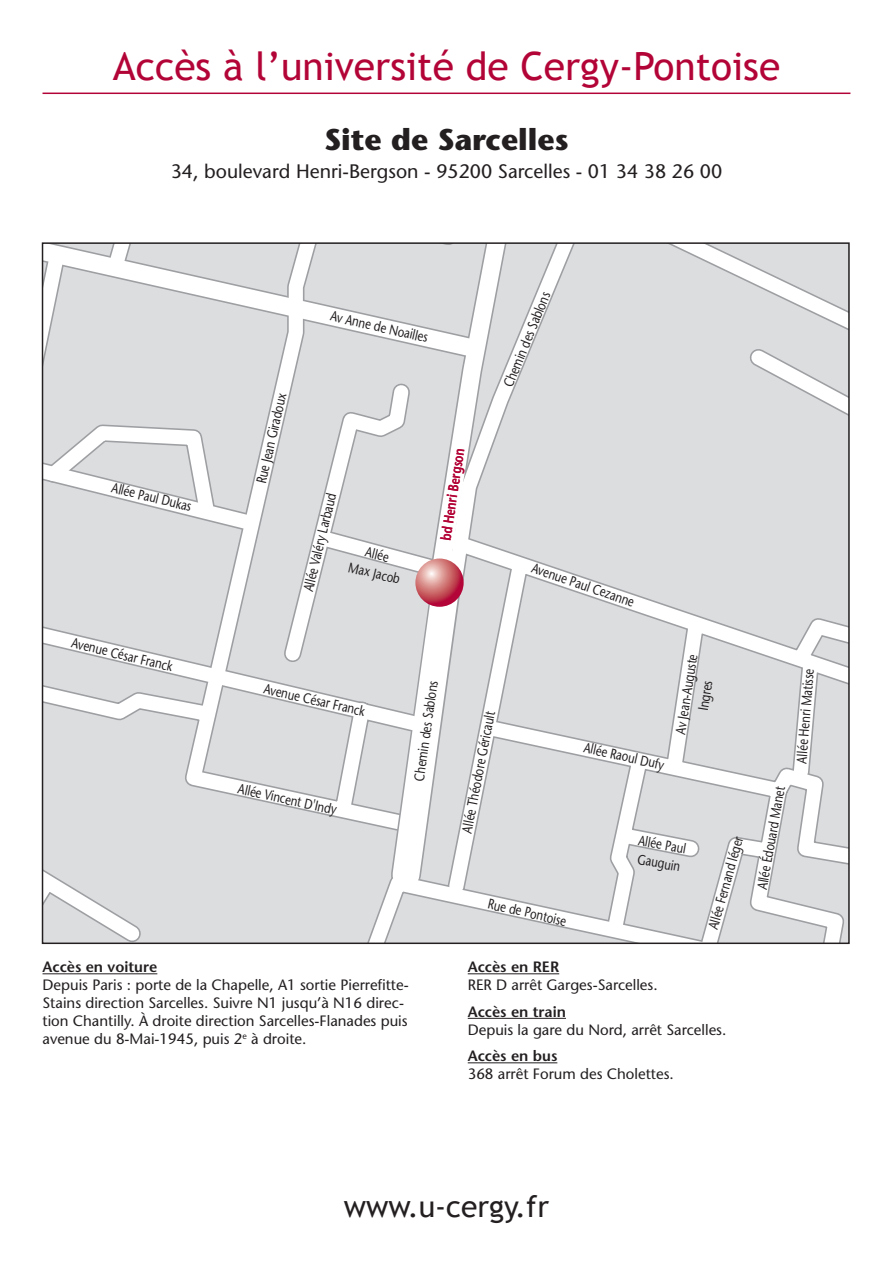
<style>
.page{position:relative;width:893px;height:1263px;background:#fff}
.page>*{position:absolute;margin:0;border:0;box-sizing:border-box;transform-origin:0 0}
.t1{font:39px "Trebuchet MS";color:#b30437}
.t2{font:700 30px "Stone Sans LT";color:#231f20}
.t3{font:30px "Trebuchet MS";color:#231f20}
.t4{font:19.5px "Stone Sans LT";color:#231f20}
.t5{font:15px/18px "Stone Sans LT";color:#231f20}
.t6{font:600 15px "Stone Sans LT";color:#231f20}
.t7{font:14.1px/18.9px "Stone Sans LT";color:#231f20;text-align:center;scale:.8 1}
.t8{font:600 14.1px "Stone Sans LT";color:#b30437;scale:.8 1}
</style>
<div class="page">
<svg style="left:45px;top:245px;width:802px;height:696px;background:#dfe0e1"></svg>
<svg style="left:45px;top:245px;width:327px;height:124px"></svg>
<svg style="left:521px;top:245px;width:75px;height:276px;background:#dddee0"></svg>
<svg style="left:372px;top:245px;width:149px;height:276px"></svg>
<svg style="left:45px;top:521px;width:703px;height:420px"></svg>
<svg style="left:415px;top:558px;width:49px;height:49px;background:#ce6d77"></svg>
<hr style="left:43px;top:93px;width:807px;height:1px;background:#b30437">
<hr style="left:43px;top:973px;width:114px;height:1px;background:#231f20">
<hr style="left:468px;top:973px;width:91px;height:1px;background:#231f20">
<hr style="left:468px;top:1018px;width:98px;height:1px;background:#231f20">
<hr style="left:468px;top:1062px;width:89px;height:1px;background:#231f20">
<p class="t1" style="left:113px;top:43px;width:669px">Accès à l’université de Cergy-Pontoise</p>
<p class="t2" style="left:324px;top:122px;width:246px">Site de Sarcelles</p>
<p class="t4" style="left:171px;top:159px;width:553px">34, boulevard Henri-Bergson - 95200 Sarcelles - 01 34 38 26 00</p>
<p class="t7" style="left:114px;top:478px;width:103px;rotate:14deg">Allée Paul Dukas</p>
<p class="t7" style="left:74px;top:634px;width:131px;rotate:13deg">Avenue César Franck</p>
<p class="t7" style="left:333px;top:306px;width:126px;rotate:13deg">Av Anne de Noailles</p>
<p class="t7" style="left:252px;top:481px;width:117px;rotate:-77deg">Rue Jean Giradoux</p>
<p class="t7" style="left:299px;top:589px;width:128px;rotate:-76deg">Allée Valéry Larbaud</p>
<p class="t7" style="left:356px;top:539px;width:67px;rotate:14deg">Allée<br>Max Jacob</p>
<p class="t8" style="left:437px;top:539px;width:118px;rotate:-81deg">bd Henri Bergson</p>
<p class="t7" style="left:499px;top:383px;width:128px;rotate:-68deg">Chemin des Sablons</p>
<p class="t7" style="left:535px;top:558px;width:136px;rotate:19deg">Avenue Paul Cezanne</p>
<p class="t7" style="left:266px;top:679px;width:131px;rotate:13deg">Avenue César Franck</p>
<p class="t7" style="left:240px;top:779px;width:127px;rotate:12deg">Allée Vincent D'Indy</p>
<p class="t7" style="left:410px;top:780px;width:128px;rotate:-82deg">Chemin des Sablons</p>
<p class="t7" style="left:458px;top:831px;width:156px;rotate:-79deg">Allée Théodore Géricault</p>
<p class="t7" style="left:490px;top:894px;width:101px;rotate:13deg">Rue de Pontoise</p>
<p class="t7" style="left:586px;top:738px;width:104px;rotate:13deg">Allée Raoul Dufy</p>
<p class="t7" style="left:671px;top:733px;width:103px;rotate:-81deg">Av Jean-Auguste<br>Ingres</p>
<p class="t7" style="left:640px;top:831px;width:61px;text-align:left;rotate:10deg">Allée Paul<br>Gauguin</p>
<p class="t7" style="left:704px;top:926px;width:121px;rotate:-74deg">Allée Fernand léger</p>
<p class="t6" style="left:43px;top:958px;width:116px">Accès en voiture</p>
<p class="t5" style="left:43px;top:976px;width:368px">Depuis Paris : porte de la Chapelle, A1 sortie Pierrefitte-Stains direction Sarcelles. Suivre N1 jusqu’à N16 direc&shy;tion Chantilly. À droite direction Sarcelles-Flanades puis avenue du 8-Mai-1945, puis 2<sup>e</sup> à droite.</p>
<p class="t6" style="left:468px;top:958px;width:93px">Accès en RER</p>
<p class="t5" style="left:468px;top:976px;width:191px">RER D arrêt Garges-Sarcelles.</p>
<p class="t6" style="left:468px;top:1002px;width:100px">Accès en train</p>
<p class="t5" style="left:468px;top:1021px;width:260px">Depuis la gare du Nord, arrêt Sarcelles.</p>
<p class="t6" style="left:468px;top:1047px;width:91px">Accès en bus</p>
<p class="t5" style="left:468px;top:1065px;width:208px">368 arrêt Forum des Cholettes.</p>
<p class="t7" style="left:753px;top:888px;width:132px;rotate:-80deg">Allée Édouard Manet</p>
<p class="t7" style="left:792px;top:762px;width:120px;rotate:-85deg">Allée Henri Matisse</p>
<p class="t3" style="left:344px;top:1189px;width:207px">www.u-cergy.fr</p>
</div>
